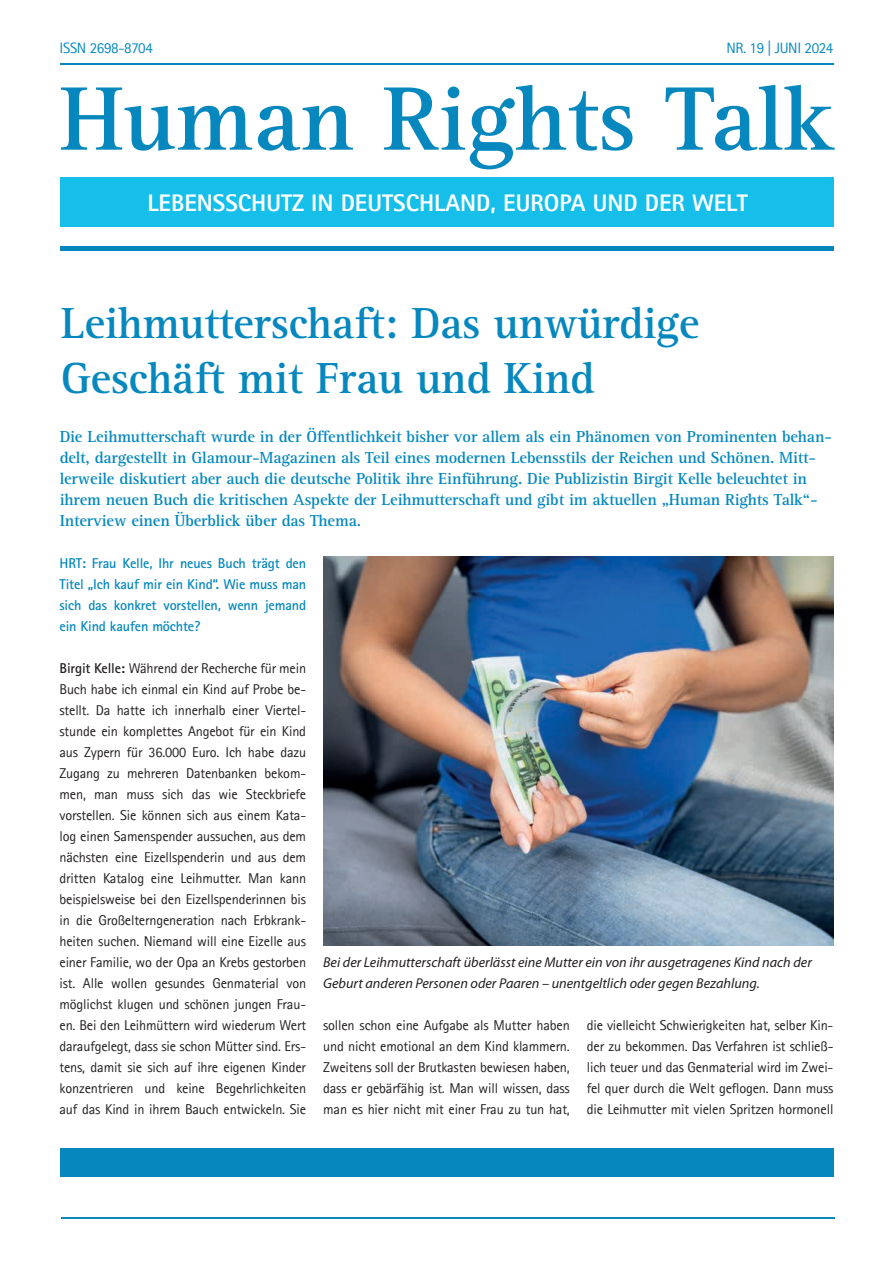
<style>
.page{position:relative;width:893px;height:1263px;background:#fff}
.page>*{position:absolute;margin:0;border:0;box-sizing:border-box;transform-origin:0 0}
.t1{font:700 93.3px "Rotis Serif Std";color:#0688be}
.t2{font:700 45px/55.5px "Rotis Serif Std";letter-spacing:-.01em;color:#0688be}
.t3{font:800 24px "Rotis Sans Serif Pro";color:#fff}
.t4{font:700 16.5px/21px "Rotis Serif Std";letter-spacing:-.01em;color:#0688be}
.t5{font:15px "Rotis Sans Serif Pro";letter-spacing:-.02em;color:#0688be}
.t6{font:14.25px/21px "Rotis Sans Serif Pro";letter-spacing:-.01em;color:#231f20;text-align:justify}
.t7{font:italic 14.25px/21px "Myriad Pro";color:#231f20}
.t8{font:700 14.25px/21px "Rotis Sans Serif Std";letter-spacing:-.01em;color:#0688be;text-align:justify}
.s1{font-family:"Rotis Sans Serif Std";font-weight:700}
</style>
<div class="page">
<div style="left:60px;top:177px;width:773px;height:50px;background:#15bfe9"></div>
<div style="left:60px;top:1148px;width:773px;height:29px;background:#0688be"></div>
<hr style="left:60px;top:63px;width:773px;height:2px;background:#0688be">
<div style="left:60px;top:246px;width:773px;height:5px;background:#0688be"></div>
<hr style="left:61px;top:1217px;width:774px;height:2px;background:#0688be">
<img style="left:323px;top:556px;width:510px;height:390px">
<p class="t5" style="left:60px;top:39px;width:95px">ISSN 2698-8704</p>
<p class="t5" style="left:726px;top:39px;width:109px">NR. 19 | JUNI 2024</p>
<h1 class="t1" style="left:60px;top:64px;width:775px">Human Rights Talk</h1>
<h3 class="t3" style="left:147px;top:187px;width:602px">LEBENSSCHUTZ IN DEUTSCHLAND, EUROPA UND DER WELT</h3>
<h2 class="t2" style="left:61px;top:296px;width:640px">Leihmutterschaft: Das unwürdige<br>Geschäft mit Frau und Kind</h2>
<p class="t4" style="left:60px;top:426px;width:774px">Die Leihmutterschaft wurde in der Öffentlichkeit bisher vor allem als ein Phänomen von Prominenten behan&shy;delt, dargestellt in Glamour-Magazinen als Teil eines modernen Lebensstils der Reichen und Schönen. Mitt&shy;lerweile diskutiert aber auch die deutsche Politik ihre Einführung. Die Publizistin Birgit Kelle beleuchtet in ihrem neuen Buch die kritischen Aspekte der Leihmutterschaft und gibt im aktuellen „Human Rights Talk“- Interview einen Überblick über das Thema.</p>
<p class="t8" style="left:60px;top:553px;width:248px">HRT: Frau Kelle, Ihr neues Buch trägt den Titel „Ich kauf mir ein Kind“. Wie muss man sich das konkret vorstellen, wenn jemand ein Kind kaufen möchte?</p>
<p class="t6" style="left:60px;top:658px;width:248px"><span class="s1">Birgit Kelle:</span> Während der Recherche für mein Buch habe ich einmal ein Kind auf Probe be&shy;stellt. Da hatte ich innerhalb einer Viertel&shy;stunde ein komplettes Angebot für ein Kind aus Zypern für 36.000 Euro. Ich habe dazu Zugang zu mehreren Datenbanken bekom&shy;men, man muss sich das wie Steckbriefe vorstellen. Sie können sich aus einem Kata&shy;log einen Samenspender aussuchen, aus dem nächsten eine Eizellspenderin und aus dem dritten Katalog eine Leihmutter. Man kann beispielsweise bei den Eizellspenderinnen bis in die Großelterngeneration nach Erbkrank&shy;heiten suchen. Niemand will eine Eizelle aus einer Familie, wo der Opa an Krebs gestorben ist. Alle wollen gesundes Genmaterial von möglichst klugen und schönen jungen Frau&shy;en. Bei den Leihmüttern wird wiederum Wert daraufgelegt, dass sie schon Mütter sind. Ers&shy;tens, damit sie sich auf ihre eigenen Kinder konzentrieren und keine Begehrlichkeiten auf das Kind in ihrem Bauch entwickeln. Sie</p>
<p class="t7" style="left:323px;top:951px;width:490px">Bei der Leihmutterschaft überlässt eine Mutter ein von ihr ausgetragenes Kind nach der<br>Geburt anderen Personen oder Paaren – unentgeltlich oder gegen Bezahlung.</p>
<p class="t6" style="left:323px;top:1015px;width:248px">sollen schon eine Aufgabe als Mutter haben und nicht emotional an dem Kind klammern.<br>Zweitens soll der Brutkasten bewiesen haben, dass er gebärfähig ist. Man will wissen, dass man es hier nicht mit einer Frau zu tun hat,</p>
<p class="t6" style="left:587px;top:1015px;width:248px">die vielleicht Schwierigkeiten hat, selber Kin&shy;der zu bekommen. Das Verfahren ist schließ&shy;lich teuer und das Genmaterial wird im Zwei&shy;fel quer durch die Welt geflogen. Dann muss die Leihmutter mit vielen Spritzen hormonell</p>
</div>
